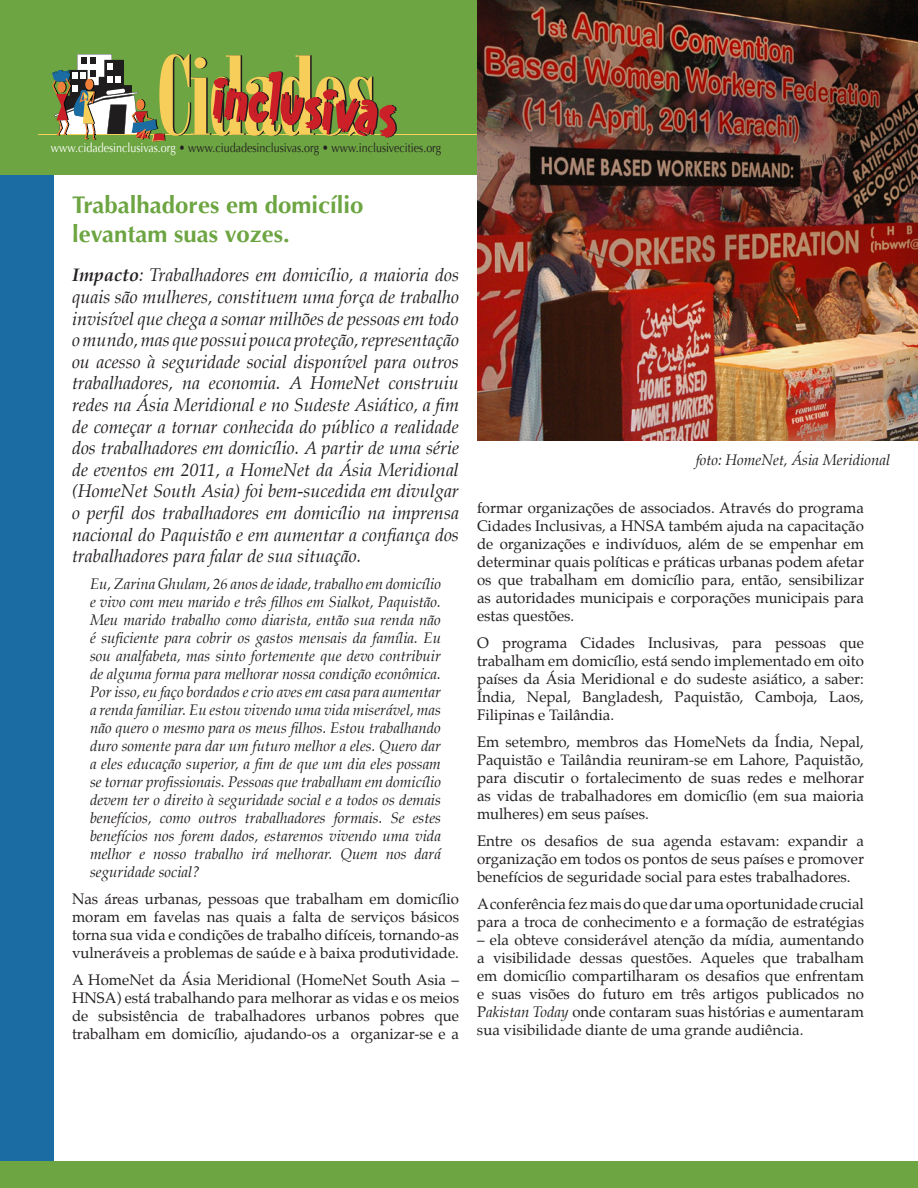
<style>
.page{position:relative;width:918px;height:1188px;background:#fff}
.page>*{position:absolute;margin:0;border:0;box-sizing:border-box;transform-origin:0 0}
.t1{font:700 24px/28.8px "Optima";color:#6da542}
.t2{font:italic 18px/21.6px "Palatino";color:#231f20;text-align:justify}
.t3{font:15px/18px "Palatino";color:#231f20;text-align:justify}
.t4{font:italic 15px/18px "Palatino";color:#231f20;text-align:justify}
.t5{font:12.6px "Optima";color:#231f20;scale:.85 1}
.s1{color:#fff}
.s2{font-weight:700}
.s3{font-style:italic}
</style>
<div class="page">
<div style="left:0;top:0;width:54px;height:1188px;background:#1c6ca4"></div>
<div style="left:0;top:0;width:918px;height:174px;background:#6da542"></div>
<div style="left:0;top:1161px;width:918px;height:27px;background:#6da542"></div>
<hr style="left:39px;top:135px;width:442px;height:1px;background:#f7cf59">
<svg style="left:52px;top:54px;width:345px;height:88px"></svg>
<img style="left:477px;top:0;width:441px;height:441px">
<p class="t5" style="left:51px;top:140px;width:461px"><span class="s1">www.cidadesinclusivas.org</span> • www.ciudadesinclusivas.org • www.inclusivecities.org</p>
<h1 class="t1" style="left:72px;top:190px;width:293px">Trabalhadores em domicílio levantam suas vozes.</h1>
<p class="t2" style="left:72px;top:267px;width:389px"><span class="s2">Impacto</span>: Trabalhadores em domicílio, a maioria dos quais são mulheres, constituem uma força de trabalho invisível que chega a somar milhões de pessoas em todo o mundo, mas que possui pouca proteção, representação ou acesso à seguridade social disponível para outros trabalhadores, na economia. A HomeNet construiu redes na Ásia Meridional e no Sudeste Asiático, a fim de começar a tornar conhecida do público a realidade dos trabalhadores em domicílio. A partir de uma série de eventos em 2011, a HomeNet da Ásia Meridional (HomeNet South Asia) foi bem-sucedida em divulgar o perfil dos trabalhadores em domicílio na imprensa nacional do Paquistão e em aumentar a confiança dos trabalhadores para falar de sua situação.</p>
<p class="t4" style="left:90px;top:577px;width:353px">Eu, Zarina Ghulam, 26 anos de idade, trabalho em domicílio e vivo com meu marido e três filhos em Sialkot, Paquistão.<br>Meu marido trabalho como diarista, então sua renda não é suficiente para cobrir os gastos mensais da família. Eu sou analfabeta, mas sinto fortemente que devo contribuir de alguma forma para melhorar nossa condição econômica.<br>Por isso, eu faço bordados e crio aves em casa para aumentar a renda familiar. Eu estou vivendo uma vida miserável, mas não quero o mesmo para os meus filhos. Estou trabalhando duro somente para dar um futuro melhor a eles. Quero dar a eles educação superior, a fim de que um dia eles possam se tornar profissionais. Pessoas que trabalham em domicílio devem ter o direito à seguridade social e a todos os demais benefícios, como outros trabalhadores formais. Se estes benefícios nos forem dados, estaremos vivendo uma vida melhor e nosso trabalho irá melhorar. Quem nos dará seguridade social?</p>
<p class="t3" style="left:72px;top:891px;width:389px">Nas áreas urbanas, pessoas que trabalham em domicílio moram em favelas nas quais a falta de serviços básicos torna sua vida e condições de trabalho difíceis, tornando-as vulneráveis a problemas de saúde e à baixa produtividade.</p>
<p class="t3" style="left:72px;top:972px;width:389px">A HomeNet da Ásia Meridional (HomeNet South Asia – HNSA) está trabalhando para melhorar as vidas e os meios de subsistência de trabalhadores urbanos pobres que trabalham em domicílio, ajudando-os a organizar-se e a</p>
<p class="t4" style="left:696px;top:453px;width:196px">foto: HomeNet, Ásia Meridional</p>
<p class="t3" style="left:477px;top:501px;width:389px">formar organizações de associados. Através do programa Cidades Inclusivas, a HNSA também ajuda na capacitação de organizações e indivíduos, além de se empenhar em determinar quais políticas e práticas urbanas podem afetar os que trabalham em domicílio para, então, sensibilizar as autoridades municipais e corporações municipais para estas questões.</p>
<p class="t3" style="left:477px;top:636px;width:389px">O programa Cidades Inclusivas, para pessoas que trabalham em domicílio, está sendo implementado em oito países da Ásia Meridional e do sudeste asiático, a saber:<br>Índia, Nepal, Bangladesh, Paquistão, Camboja, Laos, Filipinas e Tailândia.</p>
<p class="t3" style="left:477px;top:735px;width:388px">Em setembro, membros das HomeNets da Índia, Nepal, Paquistão e Tailândia reuniram-se em Lahore, Paquistão, para discutir o fortalecimento de suas redes e melhorar as vidas de trabalhadores em domicílio (em sua maioria mulheres) em seus países.</p>
<p class="t3" style="left:477px;top:832px;width:389px">Entre os desafios de sua agenda estavam: expandir a organização em todos os pontos de seus países e promover benefícios de seguridade social para estes trabalhadores.</p>
<p class="t3" style="left:477px;top:897px;width:389px">A conferência fez mais do que dar uma oportunidade crucial para a troca de conhecimento e a formação de estratégias</p>
<p class="t3" style="left:477px;top:933px;width:389px">– ela obteve considerável atenção da mídia, aumentando a visibilidade dessas questões. Aqueles que trabalham em domicílio compartilharam os desafios que enfrentam e suas visões do futuro em três artigos publicados no P<span class="s3">akistan Today</span> onde contaram suas histórias e aumentaram sua visibilidade diante de uma grande audiência.</p>
</div>
